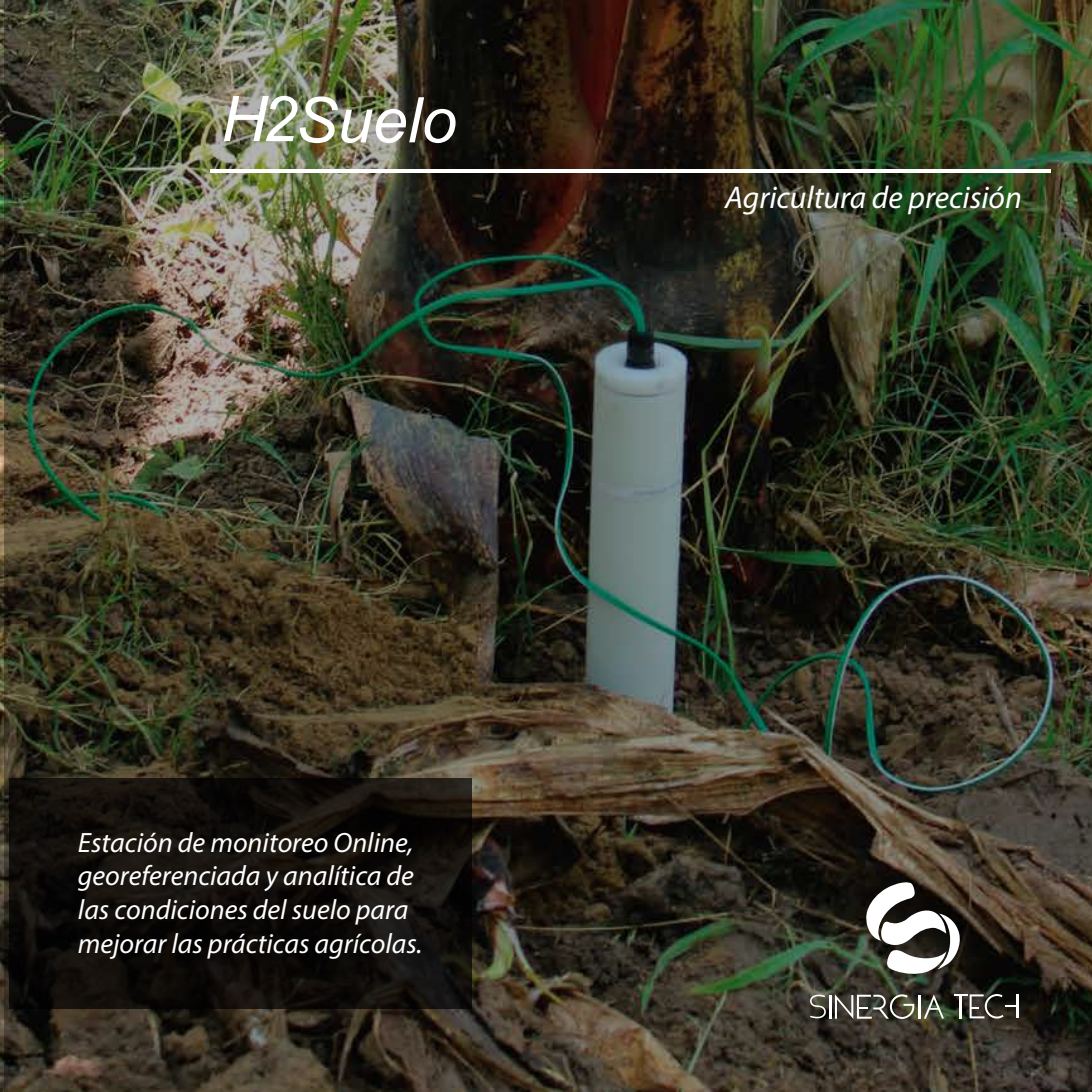
<style>
.page{position:relative;width:1092px;height:1092px;background:#fff}
.page>*{position:absolute;margin:0;border:0;box-sizing:border-box;transform-origin:0 0}
.t1{font:italic 63px "Arial";color:#fff}
.t2{font:italic 31.5px "Myriad Pro";color:#fff}
.t3{font:italic 28px/33.6px "Myriad Pro";color:#fff}
</style>
<div class="page">
<img style="left:4px;top:0;width:1087px;height:1091px">
<hr style="left:211px;top:169px;width:840px;height:4px;background:#fff">
<svg style="left:9px;top:778px;width:462px;height:230px;background:#100d0a"></svg>
<svg style="left:864px;top:881px;width:97px;height:93px"></svg>
<svg style="left:809px;top:994px;width:16px;height:24px"></svg>
<hr style="left:829px;top:994px;width:2px;height:24px;background:#fff">
<hr style="left:918px;top:994px;width:2px;height:24px;background:#fff">
<svg style="left:923px;top:994px;width:20px;height:24px"></svg>
<svg style="left:834px;top:994px;width:80px;height:24px"></svg>
<svg style="left:953px;top:993px;width:65px;height:25px"></svg>
<h1 class="t1" style="left:221px;top:79px;width:237px">H2Suelo</h1>
<p class="t3" style="left:78px;top:825px;width:346px">Estación de monitoreo Online, georeferenciada y analítica de las condiciones del suelo para mejorar las prácticas agrícolas.</p>
<p class="t2" style="left:725px;top:178px;width:298px">Agricultura de precisión</p>
</div>
